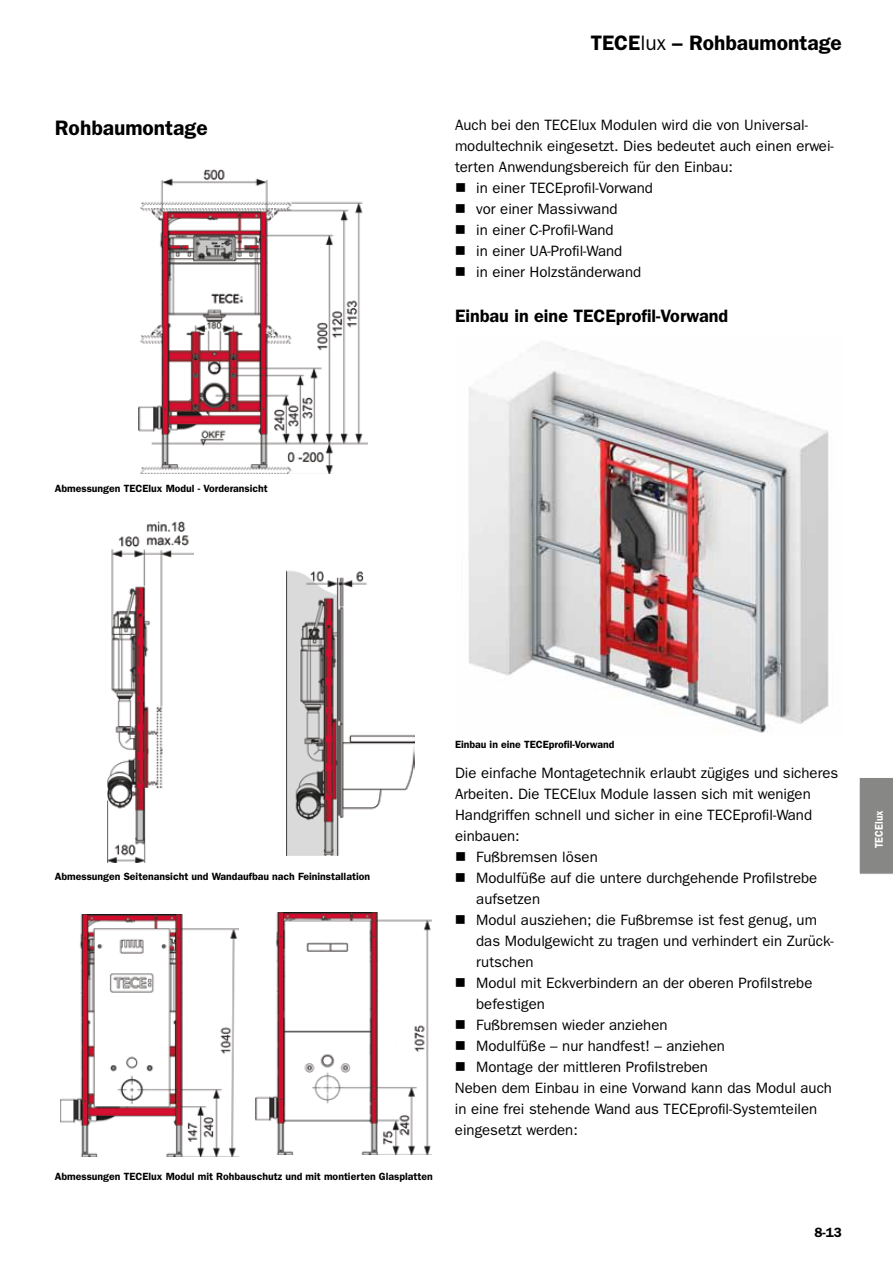
<style>
.page{position:relative;width:893px;height:1263px;background:#fff}
.page>*{position:absolute;margin:0;border:0;box-sizing:border-box;transform-origin:0 0}
.t1{font:600 21px "Franklin Gothic";color:#000}
.t2{font:600 18px "Franklin Gothic";color:#000}
.t3{font:15px "Franklin Gothic";color:#000}
.t4{font:600 13.5px "Franklin Gothic";color:#000}
.t5{font:600 11.25px "Franklin Gothic";letter-spacing:.005em;color:#fff;scale:.9 1}
.t6{font:600 10.5px "Franklin Gothic";color:#000}
.s1{font-weight:400}
</style>
<div class="page">
<div style="left:859px;top:778px;width:34px;height:96px;background:#878786"></div>
<img style="left:139px;top:169px;width:229px;height:305px">
<img style="left:107px;top:521px;width:86px;height:342px">
<img style="left:286px;top:570px;width:128px;height:285px">
<img style="left:61px;top:914px;width:178px;height:243px">
<img style="left:255px;top:912px;width:176px;height:243px">
<img style="left:468px;top:343px;width:361px;height:390px">
<h1 class="t1" style="left:55px;top:115px;width:154px">Rohbaumontage</h1>
<p class="t6" style="left:55px;top:482px;width:215px">Abmessungen TECElux Modul - Vorderansicht</p>
<h1 class="t1" style="left:591px;top:30px;width:253px">TECE<span class="s1">lux</span> – Rohbaumontage</h1>
<p class="t3" style="left:455px;top:117px;width:355px">Auch bei den TECElux Modulen wird die von Universal-</p>
<p class="t3" style="left:455px;top:138px;width:380px">modultechnik eingesetzt. Dies bedeutet auch einen erwei-</p>
<p class="t3" style="left:455px;top:159px;width:279px">terten Anwendungsbereich für den Einbau:</p>
<p class="t3" style="left:476px;top:180px;width:178px">in einer TECEprofil-Vorwand</p>
<p class="t3" style="left:476px;top:201px;width:143px">vor einer Massivwand</p>
<p class="t3" style="left:476px;top:222px;width:139px">in einer C-Profil-Wand</p>
<p class="t3" style="left:476px;top:243px;width:148px">in einer UA-Profil-Wand</p>
<p class="t3" style="left:476px;top:264px;width:166px">in einer Holzständerwand</p>
<p class="t2" style="left:455px;top:305px;width:275px">Einbau in eine TECEprofil-Vorwand</p>
<p class="t6" style="left:55px;top:870px;width:317px">Abmessungen Seitenansicht und Wandaufbau nach Feininstallation</p>
<p class="t6" style="left:55px;top:1170px;width:380px">Abmessungen TECElux Modul mit Rohbauschutz und mit montierten Glasplatten</p>
<p class="t6" style="left:455px;top:738px;width:161px">Einbau in eine TECEprofil-Vorwand</p>
<p class="t3" style="left:455px;top:764px;width:385px">Die einfache Montagetechnik erlaubt zügiges und sicheres</p>
<p class="t3" style="left:455px;top:785px;width:357px">Arbeiten. Die TECElux Module lassen sich mit wenigen</p>
<p class="t3" style="left:455px;top:806px;width:359px">Handgriffen schnell und sicher in eine TECEprofil-Wand</p>
<p class="t3" style="left:455px;top:827px;width:66px">einbauen:</p>
<p class="t3" style="left:476px;top:848px;width:123px">Fußbremsen lösen</p>
<p class="t3" style="left:476px;top:869px;width:343px">Modulfüße auf die untere durchgehende Profilstrebe</p>
<p class="t3" style="left:476px;top:890px;width:65px">aufsetzen</p>
<p class="t3" style="left:476px;top:911px;width:342px">Modul ausziehen; die Fußbremse ist fest genug, um</p>
<p class="t3" style="left:476px;top:932px;width:359px">das Modulgewicht zu tragen und verhindert ein Zurück-</p>
<p class="t3" style="left:476px;top:953px;width:59px">rutschen</p>
<p class="t3" style="left:476px;top:974px;width:338px">Modul mit Eckverbindern an der oberen Profilstrebe</p>
<p class="t3" style="left:476px;top:995px;width:70px">befestigen</p>
<p class="t3" style="left:476px;top:1016px;width:193px">Fußbremsen wieder anziehen</p>
<p class="t3" style="left:476px;top:1037px;width:250px">Modulfüße – nur handfest! – anziehen</p>
<p class="t3" style="left:476px;top:1058px;width:233px">Montage der mittleren Profilstreben</p>
<p class="t3" style="left:455px;top:1079px;width:379px">Neben dem Einbau in eine Vorwand kann das Modul auch</p>
<p class="t3" style="left:455px;top:1100px;width:364px">in eine frei stehende Wand aus TECEprofil-Systemteilen</p>
<p class="t3" style="left:455px;top:1121px;width:124px">eingesetzt werden:</p>
<p class="t4" style="left:814px;top:1224px;width:29px">8-13</p>
<p class="t5" style="left:872px;top:848px;width:43px;rotate:-90deg">TECElux</p>
</div>
